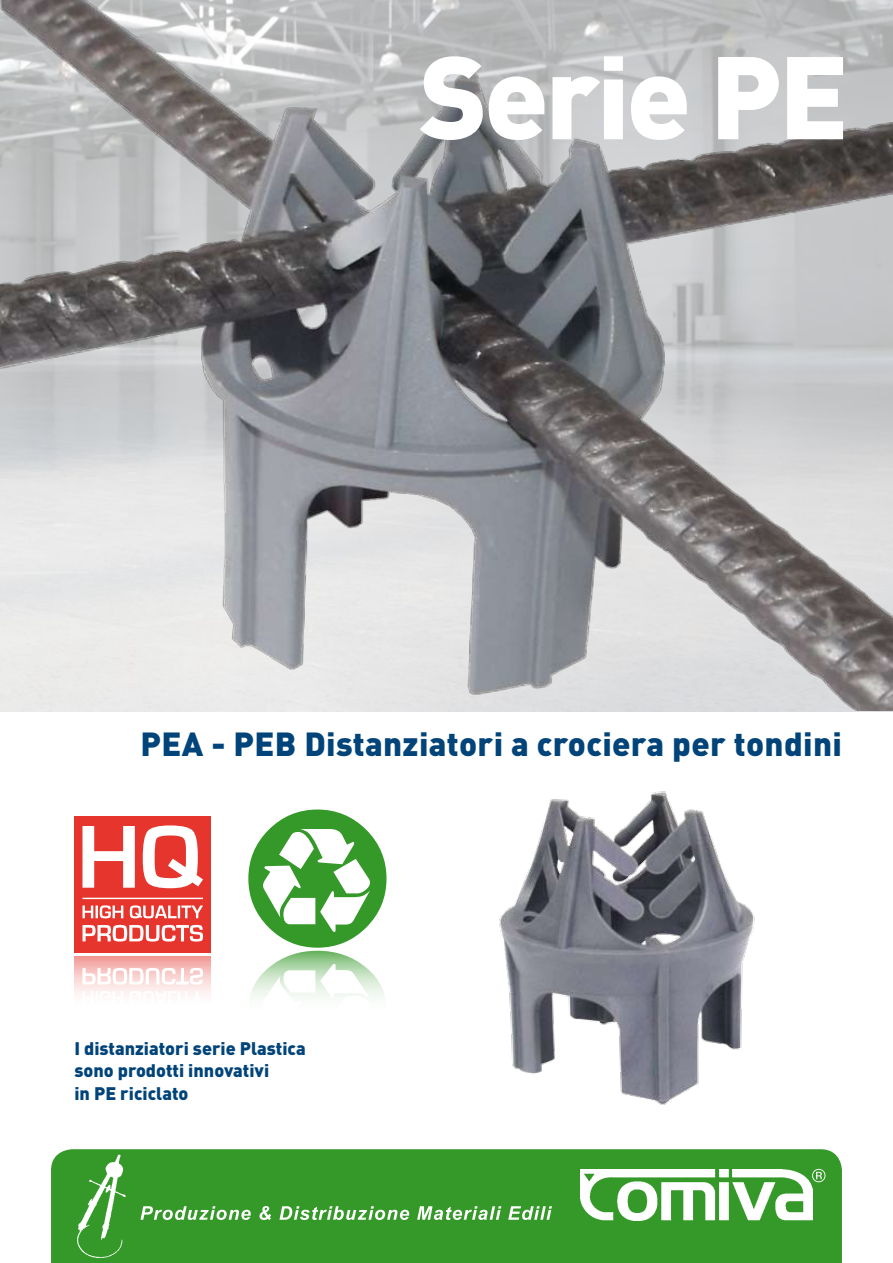
<style>
.page{position:relative;width:893px;height:1263px;background:#fff}
.page>*{position:absolute;margin:0;border:0;box-sizing:border-box;transform-origin:0 0}
.t1{font:900 115.5px "DIN";letter-spacing:-.03em;color:#fff}
.t2{font:900 33px "DIN";letter-spacing:.01em;color:#00447a}
.t3{font:900 18px/22.5px "DIN";color:#00447a}
</style>
<div class="page">
<img style="left:0;top:0;width:893px;height:710px">
<div style="left:51px;top:1149px;width:791px;height:114px;background:#359929"></div>
<img style="left:580px;top:1169px;width:232px;height:51px">
<svg style="left:812px;top:1169px;width:13px;height:13px"></svg>
<svg style="left:140px;top:1206px;width:412px;height:14px"></svg>
<img style="left:77px;top:1155px;width:48px;height:104px">
<svg style="left:248px;top:809px;width:138px;height:189px"></svg>
<div style="left:74px;top:817px;width:137px;height:136px;background:#e5352c"></div>
<svg style="left:82px;top:825px;width:121px;height:63px"></svg>
<svg style="left:82px;top:925px;width:121px;height:16px"></svg>
<svg style="left:82px;top:905px;width:121px;height:13px"></svg>
<hr style="left:82px;top:898px;width:121px;height:1px;background:#fff">
<svg style="left:74px;top:956px;width:137px;height:39px;background:#f6c2c0"></svg>
<svg style="left:82px;top:968px;width:121px;height:16px"></svg>
<svg style="left:82px;top:991px;width:121px;height:4px"></svg>
<img style="left:499px;top:791px;width:256px;height:314px">
<h1 class="t1" style="left:419px;top:20px;width:431px">Serie PE</h1>
<h2 class="t2" style="left:141px;top:722px;width:703px">PEA - PEB Distanziatori a crociera per tondini</h2>
<p class="t3" style="left:74px;top:1036px;width:233px">I distanziatori serie Plastica sono prodotti innovativi<br>in PE riciclato</p>
</div>
